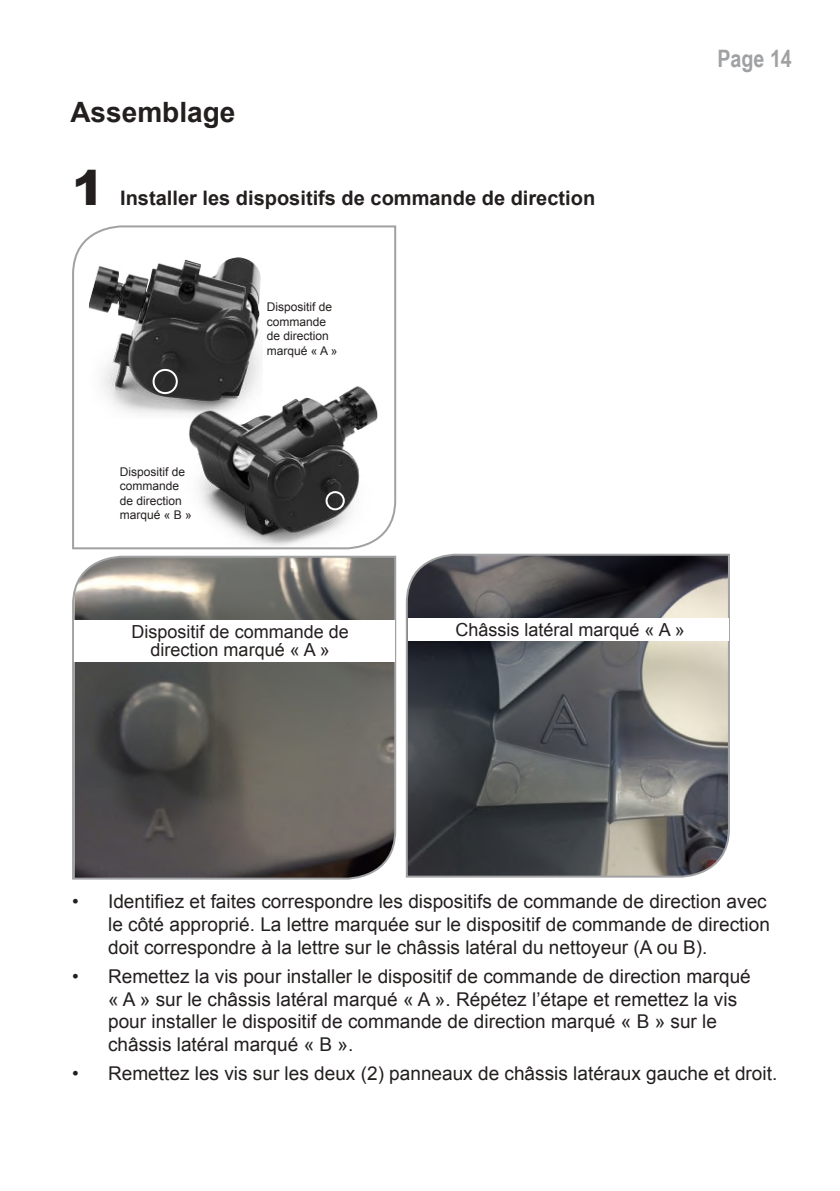
<style>
.page{position:relative;width:840px;height:1191px;background:#fff}
.page>*{position:absolute;margin:0;border:0;box-sizing:border-box;transform-origin:0 0}
.t1{font:900 48px "Arial";color:#241f1f}
.t2{font:700 28px "Arial";color:#241f1f}
.t3{font:700 24px "Arial Narrow";color:#a0a1a3}
.t4{font:700 20px "Arial";color:#241f1f}
.t5{font:19px/22.8px "Arial";color:#241f1f}
.t6{font:18px/18px "Arial";color:#241f1f;text-align:center}
.t7{font:12px/14.4px "Arial";color:#241f1f}
</style>
<div class="page">
<svg style="left:72px;top:225px;width:325px;height:325px"></svg>
<div style="left:152px;top:369px;width:26px;height:25px;border:2px solid #fff;border-radius:50%"></div>
<div style="left:325px;top:491px;width:19px;height:19px;border:2px solid #fff;border-radius:50%"></div>
<svg style="left:405px;top:553px;width:325px;height:325px;background:#606162"></svg>
<svg style="left:72px;top:555px;width:325px;height:325px;background:#686662"></svg>
<div style="left:75px;top:620px;width:319px;height:41px;background:#fff"></div>
<div style="left:408px;top:618px;width:319px;height:23px;background:#fff"></div>
<h2 class="t2" style="left:70px;top:94px;width:166px">Assemblage</h2>
<h1 class="t1" style="left:72px;top:153px;width:34px">1</h1>
<p class="t4" style="left:120px;top:185px;width:476px">Installer les dispositifs de commande de direction</p>
<p class="t7" style="left:266px;top:300px;width:72px">Dispositif de commande de direction marqué « A »</p>
<p class="t3" style="left:717px;top:41px;width:76px">Page 14</p>
<p class="t7" style="left:120px;top:464px;width:74px">Dispositif de commande de direction marqué « B »</p>
<p class="t6" style="left:131px;top:623px;width:219px">Dispositif de commande de direction marqué « A »</p>
<p class="t6" style="left:455px;top:621px;width:231px">Châssis latéral marqué « A »</p>
<p class="t5" style="left:108px;top:890px;width:663px;text-indent:-36px">• Identifiez et faites correspondre les dispositifs de commande de direction avec le côté approprié. La lettre marquée sur le dispositif de commande de direction doit correspondre à la lettre sur le châssis latéral du nettoyeur (A ou B).</p>
<p class="t5" style="left:108px;top:965px;width:644px;text-indent:-36px">• Remettez la vis pour installer le dispositif de commande de direction marqué « A » sur le châssis latéral marqué « A ». Répétez l’étape et remettez la vis pour installer le dispositif de commande de direction marqué « B » sur le châssis latéral marqué « B ».</p>
<p class="t5" style="left:72px;top:1062px;width:706px">• Remettez les vis sur les deux (2) panneaux de châssis latéraux gauche et droit.</p>
</div>
